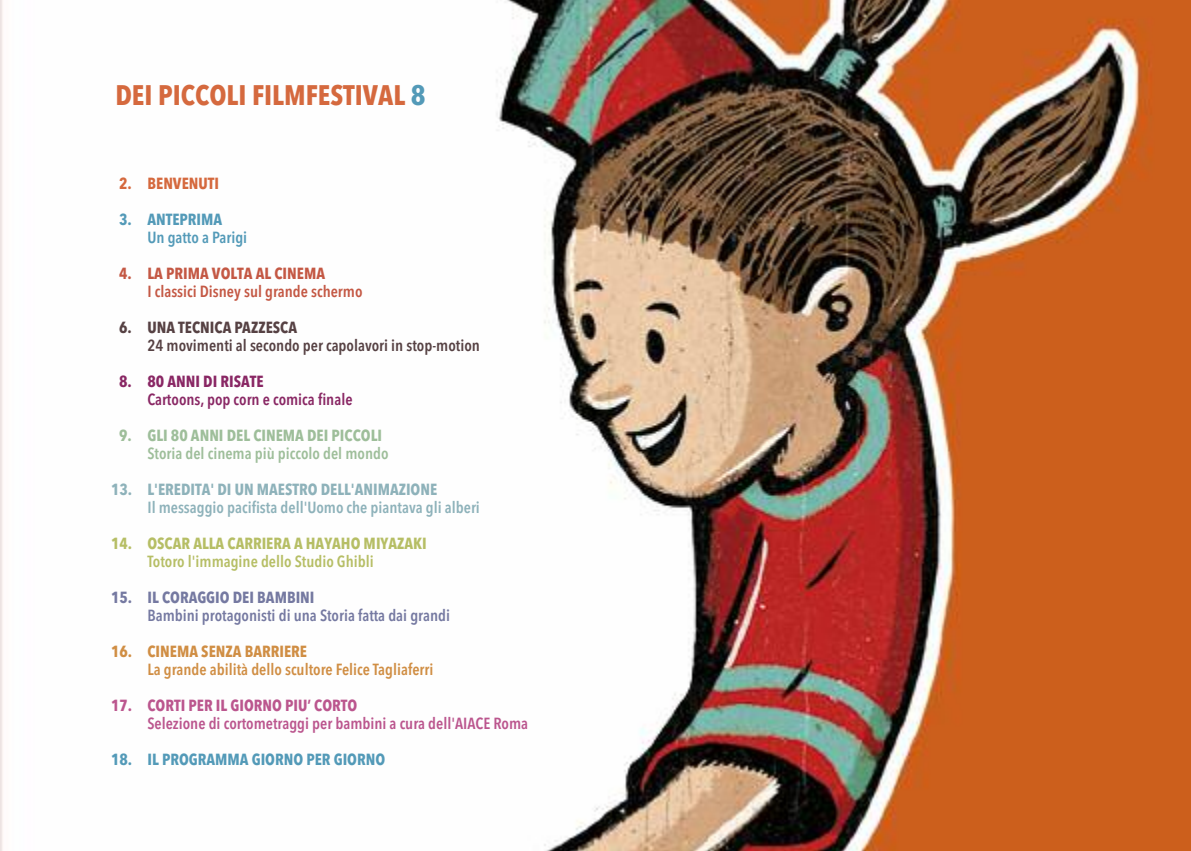
<style>
.page{position:relative;width:1191px;height:851px;background:#fff}
.page>*{position:absolute;margin:0;border:0;box-sizing:border-box;transform-origin:0 0}
.t1{font:700 28px "Avenir Next Condensed";color:#d5693e}
.t2{font:600 16px "Avenir Next Condensed";color:#bb568e}
.t3{font:600 16px "Avenir Next Condensed";color:#8eb2ba}
.t4{font:600 16px "Avenir Next Condensed";color:#564143}
.t5{font:600 16px "Avenir Next Condensed";color:#d08e44}
.t6{font:600 16px "Avenir Next Condensed";color:#7579a1}
.t7{font:700 16px "Avenir Next Condensed";color:#539ab8}
.t8{font:700 16px "Avenir Next Condensed";color:#8eb2ba}
.t9{font:700 16px "Avenir Next Condensed";color:#b6be65}
.t10{font:600 16px "Avenir Next Condensed";color:#9ebe9a}
.t11{font:600 16px "Avenir Next Condensed";color:#b6be65}
.t12{font:600 16px "Avenir Next Condensed";color:#c45844}
.t13{font:700 16px "Avenir Next Condensed";color:#9ebe9a}
.t14{font:600 16px "Avenir Next Condensed";color:#892764}
.t15{font:700 16px "Avenir Next Condensed";color:#bb568e}
.t16{font:700 16px "Avenir Next Condensed";color:#7579a1}
.t17{font:700 16px "Avenir Next Condensed";color:#c45844}
.t18{font:700 16px "Avenir Next Condensed";color:#d08e44}
.t19{font:700 16px "Avenir Next Condensed";color:#564143}
.t20{font:700 16px "Avenir Next Condensed";color:#892764}
.t21{font:600 16px "Avenir Next Condensed";color:#539ab8}
.t22{font:700 16px "Avenir Next Condensed";color:#d5693e}
.s1{color:#539ab8}
</style>
<div class="page">
<img style="left:0;top:0;width:1191px;height:850px">
<h1 class="t1" style="left:115px;top:78px;width:312px">DEI PICCOLI FILMFESTIVAL <span class="s1">8</span></h1>
<p class="t22" style="left:119px;top:173px;width:14px">2.</p>
<p class="t7" style="left:119px;top:209px;width:14px">3.</p>
<p class="t17" style="left:119px;top:263px;width:14px">4.</p>
<p class="t19" style="left:119px;top:317px;width:14px">6.</p>
<p class="t20" style="left:119px;top:371px;width:14px">8.</p>
<p class="t13" style="left:119px;top:425px;width:14px">9.</p>
<p class="t8" style="left:111px;top:479px;width:23px">13.</p>
<p class="t9" style="left:111px;top:533px;width:23px">14.</p>
<p class="t16" style="left:111px;top:587px;width:23px">15.</p>
<p class="t18" style="left:111px;top:641px;width:23px">16.</p>
<p class="t15" style="left:111px;top:695px;width:23px">17.</p>
<p class="t7" style="left:111px;top:749px;width:23px">18.</p>
<p class="t22" style="left:147px;top:173px;width:73px">BENVENUTI</p>
<p class="t7" style="left:147px;top:209px;width:76px">ANTEPRIMA</p>
<p class="t21" style="left:147px;top:223px;width:101px">Un gatto a Parigi</p>
<p class="t17" style="left:147px;top:263px;width:179px">LA PRIMA VOLTA AL CINEMA</p>
<p class="t12" style="left:147px;top:277px;width:216px">I classici Disney sul grande schermo</p>
<p class="t19" style="left:147px;top:317px;width:151px">UNA TECNICA PAZZESCA</p>
<p class="t4" style="left:147px;top:331px;width:334px">24 movimenti al secondo per capolavori in stop-motion</p>
<p class="t20" style="left:147px;top:371px;width:118px">80 ANNI DI RISATE</p>
<p class="t14" style="left:147px;top:385px;width:206px">Cartoons, pop corn e comica finale</p>
<p class="t13" style="left:147px;top:425px;width:236px">GLI 80 ANNI DEL CINEMA DEI PICCOLI</p>
<p class="t10" style="left:147px;top:439px;width:242px">Storia del cinema più piccolo del mondo</p>
<p class="t8" style="left:147px;top:479px;width:291px">L'EREDITA' DI UN MAESTRO DELL'ANIMAZIONE</p>
<p class="t3" style="left:147px;top:493px;width:334px">Il messaggio pacifista dell'Uomo che piantava gli alberi</p>
<p class="t9" style="left:147px;top:533px;width:281px">OSCAR ALLA CARRIERA A HAYAHO MIYAZAKI</p>
<p class="t11" style="left:147px;top:547px;width:228px">Totoro l'immagine dello Studio Ghibli</p>
<p class="t16" style="left:147px;top:587px;width:169px">IL CORAGGIO DEI BAMBINI</p>
<p class="t6" style="left:147px;top:601px;width:304px">Bambini protagonisti di una Storia fatta dai grandi</p>
<p class="t18" style="left:147px;top:641px;width:161px">CINEMA SENZA BARRIERE</p>
<p class="t5" style="left:147px;top:655px;width:287px">La grande abilità dello scultore Felice Tagliaferri</p>
<p class="t15" style="left:147px;top:695px;width:211px">CORTI PER IL GIORNO PIU’ CORTO</p>
<p class="t2" style="left:147px;top:709px;width:382px">Selezione di cortometraggi per bambini a cura dell'AIACE Roma</p>
<p class="t7" style="left:147px;top:749px;width:239px">IL PROGRAMMA GIORNO PER GIORNO</p>
</div>
